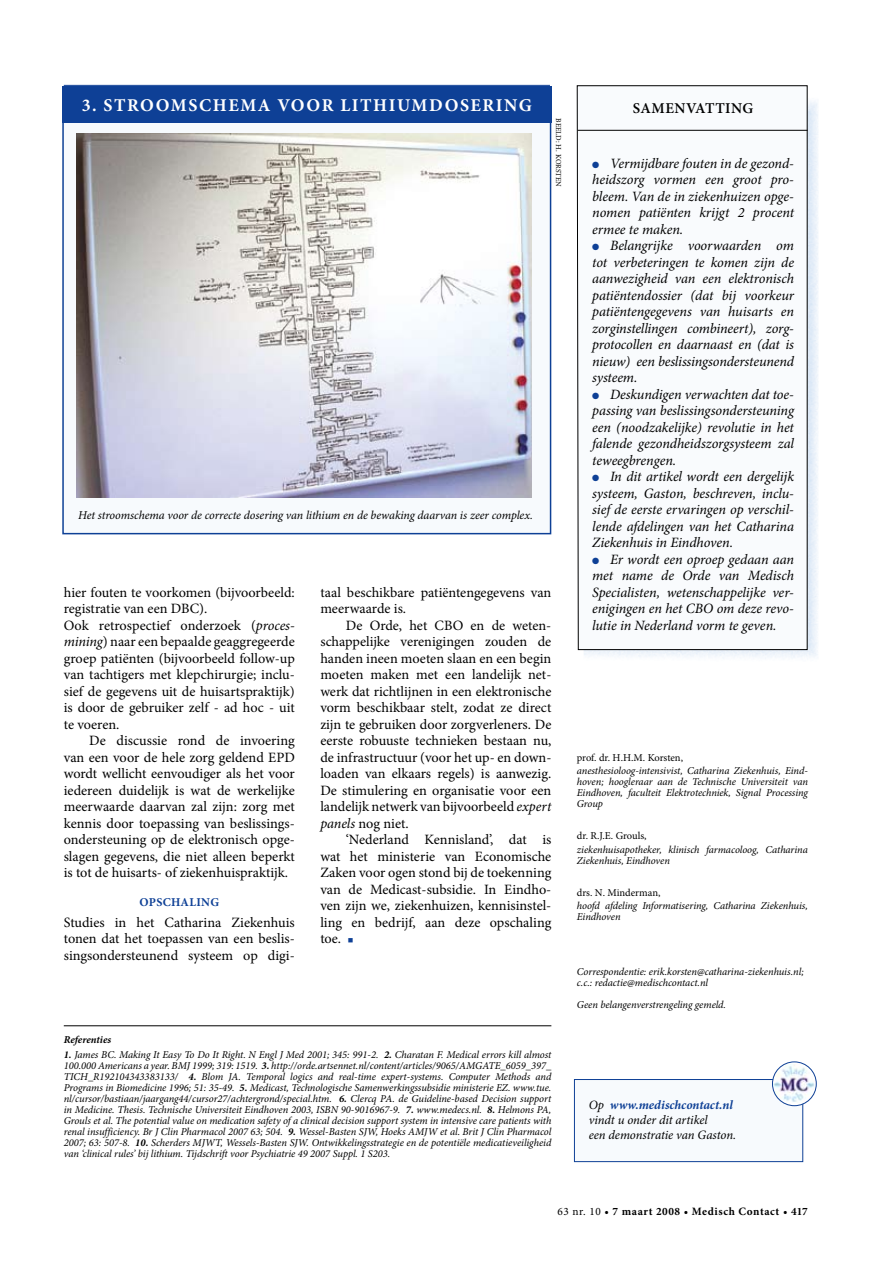
<style>
.page{position:relative;width:893px;height:1263px;background:#fff}
.page>*{position:absolute;margin:0;border:0;box-sizing:border-box;transform-origin:0 0}
.t1{font:700 18px "Minion Pro";letter-spacing:.085em;color:#fff}
.t2{font:600 15px "Minion Pro";letter-spacing:.03em;color:#000}
.t3{font:14.25px/16.5px "Minion Pro";letter-spacing:-.005em;color:#000;text-align:justify}
.t4{font:italic 14.25px/16.5px "Minion Pro";letter-spacing:-.005em;color:#000;text-align:justify}
.t5{font:italic 12.75px/15px "Minion Pro";letter-spacing:-.01em;color:#000}
.t6{font:italic 12px "Minion Pro";letter-spacing:-.005em;color:#000}
.t7{font:700 12px "Minion Pro";letter-spacing:.03em;color:#0e4096}
.t8{font:700 11.25px "Minion Pro";letter-spacing:.05em;color:#000}
.t9{font:italic 10.5px/10.9px "Minion Pro";letter-spacing:-.01em;color:#000}
.t10{font:10.5px "Minion Pro";color:#000}
.t11{font:italic 700 10.5px "Minion Pro";color:#000}
.t12{font:7.5px "Minion Pro";color:#000}
.s1{font-style:italic}
.s2{color:#0e4096}
.s3{font-weight:700}
.s4{font-weight:700;color:#0e4096}
.s5{font-weight:400}
</style>
<div class="page">
<hr style="left:64px;top:85px;width:486px;height:1px;background:#0e4096">
<svg style="left:577px;top:85px;width:231px;height:565px"></svg>
<hr style="left:578px;top:130px;width:230px;height:1px;background:#000">
<hr style="left:64px;top:1025px;width:487px;height:1px;background:#000">
<div style="left:62px;top:86px;width:489px;height:448px;background:#f7fafd;border:2px solid #0e4096"></div>
<img style="left:76px;top:133px;width:455px;height:364px">
<div style="left:62px;top:86px;width:489px;height:36px;background:#0e4096"></div>
<div style="left:574px;top:1079px;width:229px;height:83px;background:#f7fafd;border:1px solid #0e4096"></div>
<svg style="left:772px;top:1062px;width:44px;height:44px"></svg>
<img style="left:773px;top:1064px;width:42px;height:38px">
<div style="left:772px;top:1062px;width:44px;height:44px;border:1px solid #0e4096;border-radius:50%"></div>
<h1 class="t1" style="left:82px;top:92px;width:452px">3. STROOMSCHEMA VOOR LITHIUMD OSERING</h1>
<p class="t12" style="left:564px;top:118px;width:70px;rotate:90deg">beeld: H. Korsten</p>
<p class="t6" style="left:78px;top:507px;width:456px">Het stroomschema voor de correcte dosering van lithium en de bewaking daarvan is zeer complex.</p>
<p class="t3" style="left:64px;top:584px;width:233px;text-align:left">hier fouten te voorkomen (bijvoorbeeld: registratie van een DBC).<br>Ook retrospectief onderzoek (<span class="s1">proces&shy;mining</span>) naar een bepaalde geaggregeerde groep patiënten (bijvoorbeeld follow-up van tachtigers met klepchirurgie; inclu&shy;sief de gegevens uit de huisartspraktijk) is door de gebruiker zelf - ad hoc - uit te voeren.</p>
<p class="t3" style="left:64px;top:732px;width:233px;text-indent:26px">De discussie rond de invoering van een voor de hele zorg geldend EPD wordt wellicht eenvoudiger als het voor iedereen duidelijk is wat de werkelijke meerwaarde daarvan zal zijn: zorg met kennis door toepassing van beslissings&shy;ondersteuning op de elektronisch opge&shy;slagen gegevens, die niet alleen beperkt is tot de huisarts- of ziekenhuispraktijk.</p>
<p class="t7" style="left:139px;top:893px;width:81px">OPSCHALING</p>
<h3 class="t3" style="left:64px;top:914px;width:233px">Studies in het Catharina Ziekenhuis tonen dat het toepassen van een beslis&shy;singsondersteunend systeem op digi-</h3>
<h3 class="t3" style="left:320px;top:584px;width:233px">taal beschikbare patiëntengegevens van meerwaarde is.</h3>
<p class="t3" style="left:320px;top:617px;width:233px;text-indent:26px">De Orde, het CBO en de weten&shy;schappelijke verenigingen zouden de handen ineen moeten slaan en een begin moeten maken met een landelijk net&shy;werk dat richtlijnen in een elektronische vorm beschikbaar stelt, zodat ze direct zijn te gebruiken door zorgverleners. De eerste robuuste technieken bestaan nu, de infrastructuur (voor het up- en down&shy;loaden van elkaars regels) is aanwezig.<br>De stimulering en organisatie voor een landelijk netwerk van bijvoorbeeld <span class="s1">expert panels</span> nog niet.</p>
<h3 class="t3" style="left:320px;top:831px;width:233px;text-indent:26px">‘Nederland Kennisland’, dat is wat het ministerie van Economische Zaken voor ogen stond bij de toekenning van de Medicast-subsidie. In Eindho&shy;ven zijn we, ziekenhuizen, kennisinstel&shy;ling en bedrijf, aan deze opschaling toe. <span class="s2">■</span></h3>
<p class="t11" style="left:64px;top:1032px;width:49px">Referenties</p>
<p class="t9" style="left:64px;top:1049px;width:489px;text-align:justify"><span class="s3">1.</span> James BC. Making It Easy To Do It Right. N Engl J Med 2001; 345: 991-2. <span class="s3">2.</span> Charatan F. Medical errors kill almost 100.000 Americans a year. BMJ 1999; 319: 1519. <span class="s3">3.</span> http://orde.artsennet.nl/content/articles/9065/AMGATE_6059_397_ TICH_R192104343383133/ <span class="s3">4.</span> Blom JA. Temporal logics and real-time expert-systems. Computer Methods and Programs in Biomedicine 1996; 51: 35-49. <span class="s3">5.</span> Medicast, Technologische Samenwerkingssubsidie ministerie EZ. www.tue. nl/cursor/bastiaan/jaargang44/cursor27/achtergrond/special.htm. <span class="s3">6.</span> Clercq PA. de Guideline-based Decision support in Medicine. Thesis. Technische Universiteit Eindhoven 2003, ISBN 90-9016967-9. <span class="s3">7.</span> www.medecs.nl. <span class="s3">8.</span> Helmons PA, Grouls et al. The potential value on medication safety of a clinical decision support system in intensive care patients with renal insufficiency. Br J Clin Pharmacol 2007 63; 504. <span class="s3">9.</span> Wessel-Basten SJW, Hoeks AMJW et al. Brit J Clin Pharmacol 2007; 63: 507-8. <span class="s3">10.</span> Scherders MJWT, Wessels-Basten SJW. Ontwikkelingsstrategie en de potentiële medicatieveiligheid van ‘clinical rules’ bij lithium. Tijdschrift voor Psychiatrie 49 2007 Suppl. 1 S203.</p>
<h2 class="t2" style="left:633px;top:97px;width:122px">SAMENVATTING</h2>
<h3 class="t4" style="left:592px;top:155px;width:203px"><span class="s2">●</span> Vermijdbare fouten in de gezond&shy;heidszorg vormen een groot pro&shy;bleem. Van de in ziekenhuizen opge&shy;nomen patiënten krijgt 2 procent ermee te maken.</h3>
<p class="t4" style="left:592px;top:237px;width:203px"><span class="s2">●</span> Belangrijke voorwaarden om tot verbeteringen te komen zijn de aanwezigheid van een elektronisch patiëntendossier (dat bij voorkeur patiëntengegevens van huisarts en zorginstellingen combineert), zorg&shy;protocollen en daarnaast en (dat is nieuw) een beslissingsondersteunend systeem.</p>
<h3 class="t4" style="left:592px;top:386px;width:203px"><span class="s2">●</span> Deskundigen verwachten dat toe&shy;passing van beslissingsondersteuning een (noodzakelijke) revolutie in het falende gezondheidszorgsysteem zal teweegbrengen.</h3>
<h3 class="t4" style="left:592px;top:468px;width:203px"><span class="s2">●</span> In dit artikel wordt een dergelijk systeem, Gaston, beschreven, inclu&shy;sief de eerste ervaringen op verschil&shy;lende afdelingen van het Catharina Ziekenhuis in Eindhoven.</h3>
<h3 class="t4" style="left:592px;top:551px;width:203px"><span class="s2">●</span> Er wordt een oproep gedaan aan met name de Orde van Medisch Specialisten, wetenschappelijke ver&shy;enigingen en het CBO om deze revo&shy;lutie in Nederland vorm te geven.</h3>
<p class="t10" style="left:577px;top:750px;width:108px">prof. dr. H.H.M. Korsten,</p>
<p class="t9" style="left:577px;top:765px;width:233px;text-align:justify">anesthesioloog-intensivist, Catharina Ziekenhuis, Eind&shy;hoven; hoogleraar aan de Technische Universiteit van Eindhoven, faculteit Elektrotechniek, Signal Processing Group</p>
<p class="t10" style="left:577px;top:829px;width:71px">dr. R.J.E. Grouls,</p>
<p class="t9" style="left:577px;top:844px;width:233px">ziekenhuisapotheker, klinisch farmacoloog, Catharina<br>Ziekenhuis, Eindhoven</p>
<p class="t10" style="left:577px;top:885px;width:85px">drs. N. Minderman,</p>
<p class="t9" style="left:577px;top:900px;width:233px">hoofd afdeling Informatisering, Catharina Ziekenhuis,<br>Eindhoven</p>
<p class="t9" style="left:577px;top:966px;width:228px">Correspondentie: erik.korsten@catharina-ziekenhuis.nl; c.c.: redactie@medischcontact.nl</p>
<p class="t9" style="left:577px;top:999px;width:151px">Geen belangenverstrengeling gemeld.</p>
<p class="t5" style="left:589px;top:1097px;width:149px">Op <span class="s4">www.medischcontact.nl </span>vindt u onder dit artikel<br>een demonstratie van Gaston.</p>
<p class="t8" style="left:557px;top:1203px;width:252px"><span class="s5">63 nr. 10</span> • 7 MAART 2008 • MEDISCH CONTACT • 417</p>
</div>
